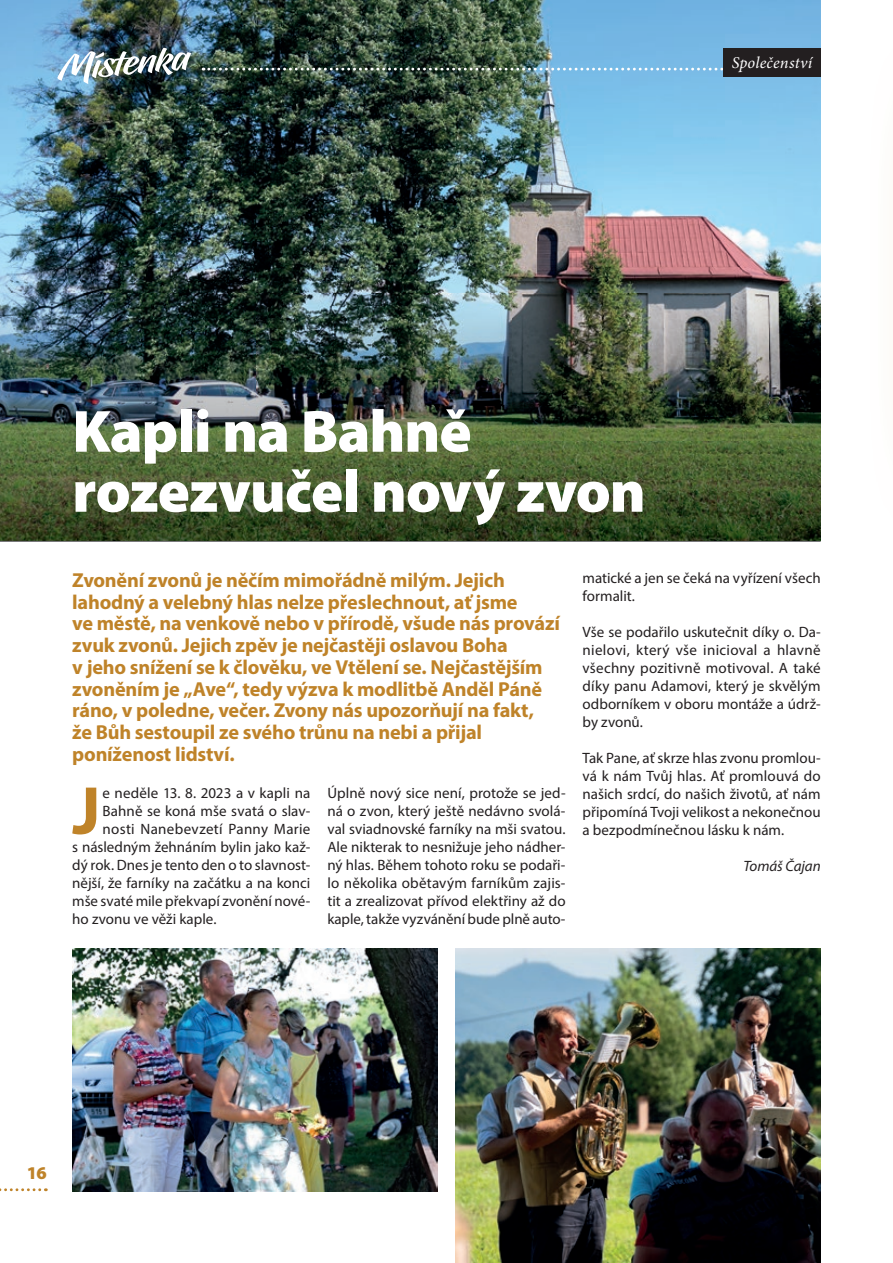
<style>
.page{position:relative;width:893px;height:1263px;background:#fff}
.page>*{position:absolute;margin:0;border:0;box-sizing:border-box;transform-origin:0 0}
.t1{font:700 68.4px "Myriad Pro";color:#bf8329}
.t2{font:900 60px/60px "Myriad Pro";letter-spacing:-.015em;color:#fff}
.t3{font:700 20.25px/21.8px "Myriad Pro";letter-spacing:-.01em;color:#bf8329}
.t4{font:900 18px "Myriad Pro";color:#bf8329}
.t5{font:italic 16.5px "Minion Pro";letter-spacing:.01em;color:#fff}
.t6{font:15px/18px "Myriad Pro";color:#231f20;text-align:justify}
.t7{font:15px "Myriad Pro";letter-spacing:.02em;color:#231f20}
.t8{font:italic 15px "Myriad Pro";color:#231f20}
</style>
<div class="page">
<svg style="left:0;top:1188px;width:46px;height:3px"></svg>
<img style="left:0;top:0;width:821px;height:492px">
<img style="left:57px;top:48px;width:134px;height:36px">
<svg style="left:203px;top:68px;width:520px;height:3px"></svg>
<div style="left:723px;top:48px;width:98px;height:29px;background:#231f20"></div>
<img style="left:0;top:492px;width:821px;height:50px">
<img style="left:455px;top:948px;width:366px;height:315px">
<img style="left:72px;top:948px;width:366px;height:243px">
<p class="t5" style="left:732px;top:52px;width:82px">Společenství</p>
<h2 class="t2" style="left:72px;top:402px;width:575px">Kapli na Bahně rozezvučel nový zvon</h2>
<p class="t3" style="left:72px;top:569px;width:489px">Zvonění zvonů je něčím mimořádně milým. Jejich lahodný a velebný hlas nelze přeslechnout, ať jsme<br>ve městě, na venkově nebo v přírodě, všude nás provází zvuk zvonů. Jejich zpěv je nejčastěji oslavou Boha<br>v jeho snížení se k člověku, ve Vtělení se. Nejčastějším zvoněním je „Ave“, tedy výzva k modlitbě Anděl Páně ráno, v poledne, večer. Zvony nás upozorňují na fakt,<br>že Bůh sestoupil ze svého trůnu na nebi a přijal poníženost lidství.</p>
<h1 class="t1" style="left:72px;top:766px;width:30px">J</h1>
<p class="t6" style="left:103px;top:783px;width:209px">e neděle 13. 8. 2023 a v kapli na</p>
<p class="t6" style="left:103px;top:801px;width:209px">Bahně se koná mše svatá o slav-</p>
<p class="t7" style="left:103px;top:819px;width:209px">nosti Nanebevzetí Panny Marie</p>
<p class="t6" style="left:72px;top:837px;width:240px">s následným žehnáním bylin jako kaž-</p>
<p class="t6" style="left:72px;top:855px;width:240px">dý rok. Dnes je tento den o to slavnost-</p>
<p class="t6" style="left:72px;top:873px;width:240px">nější, že farníky na začátku a na konci</p>
<p class="t6" style="left:72px;top:891px;width:240px">mše svaté mile překvapí zvonění nové-</p>
<p class="t6" style="left:72px;top:909px;width:146px">ho zvonu ve věži kaple.</p>
<p class="t6" style="left:327px;top:783px;width:240px">Úplně nový sice není, protože se jed&shy;ná o zvon, který ještě nedávno svolá&shy;val sviadnovské farníky na mši svatou.<br>Ale nikterak to nesnižuje jeho nádher&shy;ný hlas. Během tohoto roku se podaři&shy;lo několika obětavým farníkům zajis&shy;tit a zrealizovat přívod elektřiny až do kaple, takže vyzvánění bude plně auto-</p>
<p class="t6" style="left:583px;top:569px;width:240px">matické a jen se čeká na vyřízení všech formalit.</p>
<p class="t6" style="left:583px;top:623px;width:240px">Vše se podařilo uskutečnit díky o. Da&shy;nielovi, který vše inicioval a hlavně všechny pozitivně motivoval. A také díky panu Adamovi, který je skvělým odborníkem v oboru montáže a údrž&shy;by zvonů.</p>
<p class="t6" style="left:583px;top:749px;width:240px">Tak Pane, ať skrze hlas zvonu promlou&shy;vá k nám Tvůj hlas. Ať promlouvá do našich srdcí, do našich životů, ať nám připomíná Tvoji velikost a nekonečnou a bezpodmínečnou lásku k nám.</p>
<p class="t8" style="left:743px;top:857px;width:79px">Tomáš Čajan</p>
<p class="t4" style="left:27px;top:1162px;width:21px">16</p>
</div>
